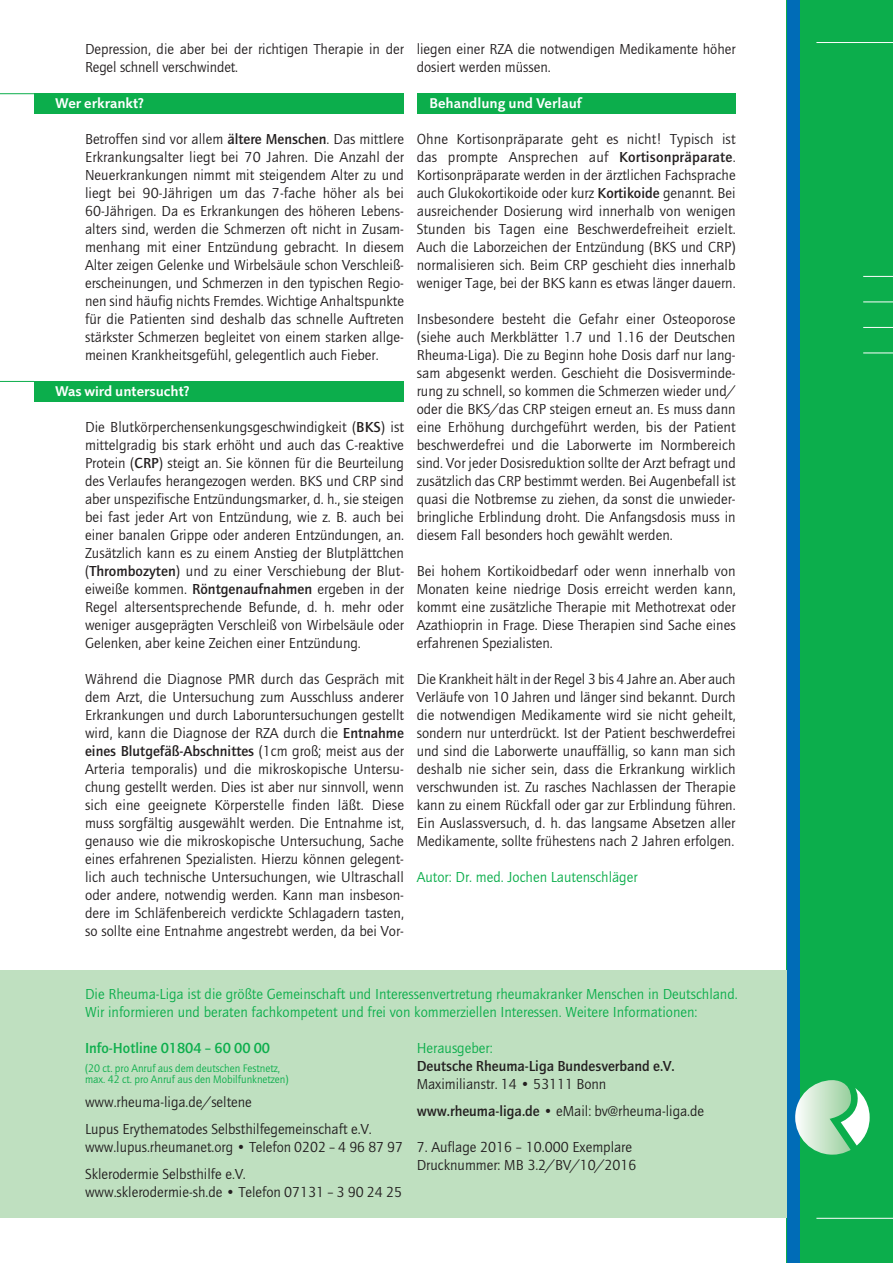
<style>
.page{position:relative;width:893px;height:1263px;background:#fff}
.page>*{position:absolute;margin:0;border:0;box-sizing:border-box;transform-origin:0 0}
.t1{font:15px/18px "Quay Roman";color:#231f20;text-align:justify}
.t2{font:15px/18px "Quay Roman";color:#0cae4c}
.t3{font:700 15px "Quay";color:#231f20}
.t4{font:700 15px "Quay";color:#0cae4c}
.t5{font:14.25px "Projekt Halbfett";color:#fff}
.t6{font:11.25px/11.2px "Quay Roman";color:#0cae4c}
.s1{font-family:"Quay";font-weight:700}
.s2{font-family:"Quay Roman";font-weight:400}
</style>
<div class="page">
<div style="left:417px;top:93px;width:319px;height:21px;background:#0cae4c"></div>
<div style="left:34px;top:381px;width:370px;height:20px;background:#0cae4c"></div>
<hr style="left:0;top:381px;width:34px;height:1px;background:#0cae4c">
<div style="left:787px;top:0;width:106px;height:1263px;background:#0cae4c"></div>
<hr style="left:816px;top:1218px;width:77px;height:1px;background:#fff">
<hr style="left:816px;top:42px;width:77px;height:1px;background:#fff">
<hr style="left:863px;top:276px;width:30px;height:1px;background:#fff">
<hr style="left:863px;top:302px;width:30px;height:1px;background:#fff">
<hr style="left:863px;top:327px;width:30px;height:1px;background:#fff">
<hr style="left:863px;top:353px;width:30px;height:1px;background:#fff">
<div style="left:787px;top:0;width:12px;height:1263px;background:#006cb7"></div>
<svg style="left:795px;top:1080px;width:75px;height:75px"></svg>
<div style="left:0;top:970px;width:787px;height:248px;background:#bfe0c0"></div>
<div style="left:34px;top:93px;width:370px;height:21px;background:#0cae4c"></div>
<hr style="left:0;top:93px;width:34px;height:1px;background:#0cae4c">
<p class="t1" style="left:85px;top:40px;width:320px">Depression, die aber bei der richtigen Therapie in der<br>Regel schnell verschwindet.</p>
<p class="t5" style="left:55px;top:95px;width:90px">Wer erkrankt?</p>
<p class="t1" style="left:85px;top:130px;width:321px">Betroffen sind vor allem <span class="s1">ältere Menschen</span>. Das mittlere Erkrankungsalter liegt bei 70 Jahren. Die Anzahl der Neuerkrankungen nimmt mit steigendem Alter zu und liegt bei 90-Jährigen um das 7-fache höher als bei 60--Jährigen. Da es Erkrankungen des höheren Lebens&shy;alters sind, werden die Schmerzen oft nicht in Zusam&shy;menhang mit einer Entzündung gebracht. In diesem Alter zeigen Gelenke und Wirbelsäule schon Verschleiß&shy;erscheinungen, und Schmerzen in den typischen Regio&shy;nen sind häufig nichts Fremdes. Wichtige Anhaltspunkte für die Patienten sind deshalb das schnelle Auftreten stärkster Schmerzen begleitet von einem starken allge&shy;meinen Krankheitsgefühl, gelegentlich auch Fieber.</p>
<p class="t5" style="left:55px;top:383px;width:135px">Was wird untersucht?</p>
<p class="t1" style="left:85px;top:418px;width:321px">Die Blutkörperchensenkungsgeschwindigkeit (<span class="s1">BKS</span>) ist mittelgradig bis stark erhöht und auch das C-reaktive Protein (<span class="s1">CRP</span>) steigt an. Sie können für die Beurteilung des Verlaufes herangezogen werden. BKS und CRP sind aber unspezifische Entzündungsmarker, d. h., sie steigen bei fast jeder Art von Entzündung, wie z. B. auch bei einer banalen Grippe oder anderen Entzündungen, an.<br>Zusätzlich kann es zu einem Anstieg der Blutplättchen (<span class="s1">Thrombozyten</span>) und zu einer Verschiebung der Blut&shy;eiweiße kommen. <span class="s1">Röntgenaufnahmen</span> ergeben in der Regel altersentsprechende Befunde, d. h. mehr oder weniger ausgeprägten Verschleiß von Wirbelsäule oder Gelenken, aber keine Zeichen einer Entzündung.</p>
<p class="t1" style="left:85px;top:670px;width:321px">Während die Diagnose PMR durch das Gespräch mit dem Arzt, die Untersuchung zum Ausschluss anderer Erkrankungen und durch Laboruntersuchungen gestellt wird, kann die Diagnose der RZA durch die <span class="s1">Entnahme</span></p>
<p class="t3" style="left:85px;top:743px;width:320px">eines Blutgefäß-Abschnittes <span class="s2">(1cm groß; meist aus der</span></p>
<p class="t1" style="left:85px;top:760px;width:321px">Arteria temporalis) und die mikroskopische Untersu&shy;chung gestellt werden. Dies ist aber nur sinnvoll, wenn sich eine geeignete Körperstelle finden läßt. Diese muss sorgfältig ausgewählt werden. Die Entnahme ist, genauso wie die mikroskopische Untersuchung, Sache eines erfahrenen Spezialisten. Hierzu können gelegent&shy;lich auch technische Untersuchungen, wie Ultraschall oder andere, notwendig werden. Kann man insbeson&shy;dere im Schläfenbereich verdickte Schlagadern tasten, so sollte eine Entnahme angestrebt werden, da bei Vor-</p>
<p class="t1" style="left:417px;top:40px;width:320px">liegen einer RZA die notwendigen Medikamente höher dosiert werden müssen.</p>
<p class="t5" style="left:429px;top:95px;width:154px">Behandlung und Verlauf</p>
<p class="t1" style="left:417px;top:130px;width:320px">Ohne Kortisonpräparate geht es nicht! Typisch ist das prompte Ansprechen auf <span class="s1">Kortisonpräparate</span>.<br>Kortisonpräparate werden in der ärztlichen Fachsprache auch Glukokortikoide oder kurz <span class="s1">Kortikoide</span> genannt. Bei ausreichender Dosierung wird innerhalb von wenigen Stunden bis Tagen eine Beschwerdefreiheit erzielt.<br>Auch die Laborzeichen der Entzündung (BKS und CRP) normalisieren sich. Beim CRP geschieht dies innerhalb weniger Tage, bei der BKS kann es etwas länger dauern.</p>
<p class="t1" style="left:417px;top:310px;width:321px">Insbesondere besteht die Gefahr einer Osteoporose (siehe auch Merkblätter 1.7 und 1.16 der Deutschen Rheuma--Liga). Die zu Beginn hohe Dosis darf nur lang&shy;sam abgesenkt werden. Geschieht die Dosisverminde&shy;rung zu schnell, so kommen die Schmerzen wieder und/ oder die BKS/das CRP steigen erneut an. Es muss dann eine Erhöhung durchgeführt werden, bis der Patient beschwerdefrei und die Laborwerte im Normbereich sind. Vor jeder Dosisreduktion sollte der Arzt befragt und zusätzlich das CRP bestimmt werden. Bei Augenbefall ist quasi die Notbremse zu ziehen, da sonst die unwieder&shy;bringliche Erblindung droht. Die Anfangsdosis muss in diesem Fall besonders hoch gewählt werden.</p>
<p class="t1" style="left:417px;top:562px;width:321px">Bei hohem Kortikoidbedarf oder wenn innerhalb von Monaten keine niedrige Dosis erreicht werden kann, kommt eine zusätzliche Therapie mit Methotrexat oder Azathioprin in Frage. Diese Therapien sind Sache eines erfahrenen Spezialisten.</p>
<p class="t1" style="left:417px;top:670px;width:320px">Die Krankheit hält in der Regel 3 bis 4 Jahre an. Aber auch Verläufe von 10 Jahren und länger sind bekannt. Durch die notwendigen Medikamente wird sie nicht geheilt, sondern nur unterdrückt. Ist der Patient beschwerdefrei und sind die Laborwerte unauffällig, so kann man sich deshalb nie sicher sein, dass die Erkrankung wirklich verschwunden ist. Zu rasches Nachlassen der Therapie kann zu einem Rückfall oder gar zur Erblindung führen.<br>Ein Auslassversuch, d. h. das langsame Absetzen aller Medikamente, sollte frühestens nach 2 Jahren erfolgen.</p>
<p class="t2" style="left:417px;top:868px;width:222px">Autor: Dr. med. Jochen Lautenschläger</p>
<p class="t2" style="left:85px;top:985px;width:654px">Die Rheuma-Liga ist die größte Gemeinschaft und Interessenvertretung rheumakranker Menschen in Deutschland.<br>Wir informieren und beraten fachkompetent und frei von kommerziellen Interessen. Weitere Informationen:</p>
<p class="t4" style="left:85px;top:1040px;width:187px">Info-Hotline 01804 – 60 00 00</p>
<p class="t6" style="left:85px;top:1063px;width:205px">(20 ct. pro Anruf aus dem deutschen Festnetz, max. 42 ct. pro Anruf aus den Mobilfunknetzen)</p>
<p class="t1" style="left:85px;top:1089px;width:288px;line-height:27px">www.rheuma-liga.de/seltene<br>Lupus Erythematodes Selbsthilfegemeinschaft e.V.</p>
<p class="t1" style="left:85px;top:1134px;width:320px;line-height:27px">www.lupus.rheumanet.org • Telefon 0202 – 4 96 87 97<br>Sklerodermie Selbsthilfe e.V.</p>
<p class="t1" style="left:85px;top:1183px;width:319px">www.sklerodermie-sh.de • Telefon 07131 – 3 90 24 25</p>
<p class="t2" style="left:417px;top:1039px;width:77px">Herausgeber:</p>
<p class="t3" style="left:417px;top:1058px;width:259px">Deutsche Rheuma-Liga Bundesverband e.V.</p>
<p class="t1" style="left:417px;top:1071px;width:289px;line-height:27px">Maximilianstr. 14 • 53111 Bonn <span class="s1">www.rheuma-liga.de</span> • eMail: bv@rheuma-liga.de</p>
<p class="t1" style="left:417px;top:1138px;width:221px">7. Auflage 2016 – 10.000 Exemplare<br>Drucknummer: MB 3.2/BV/10/2016</p>
</div>
